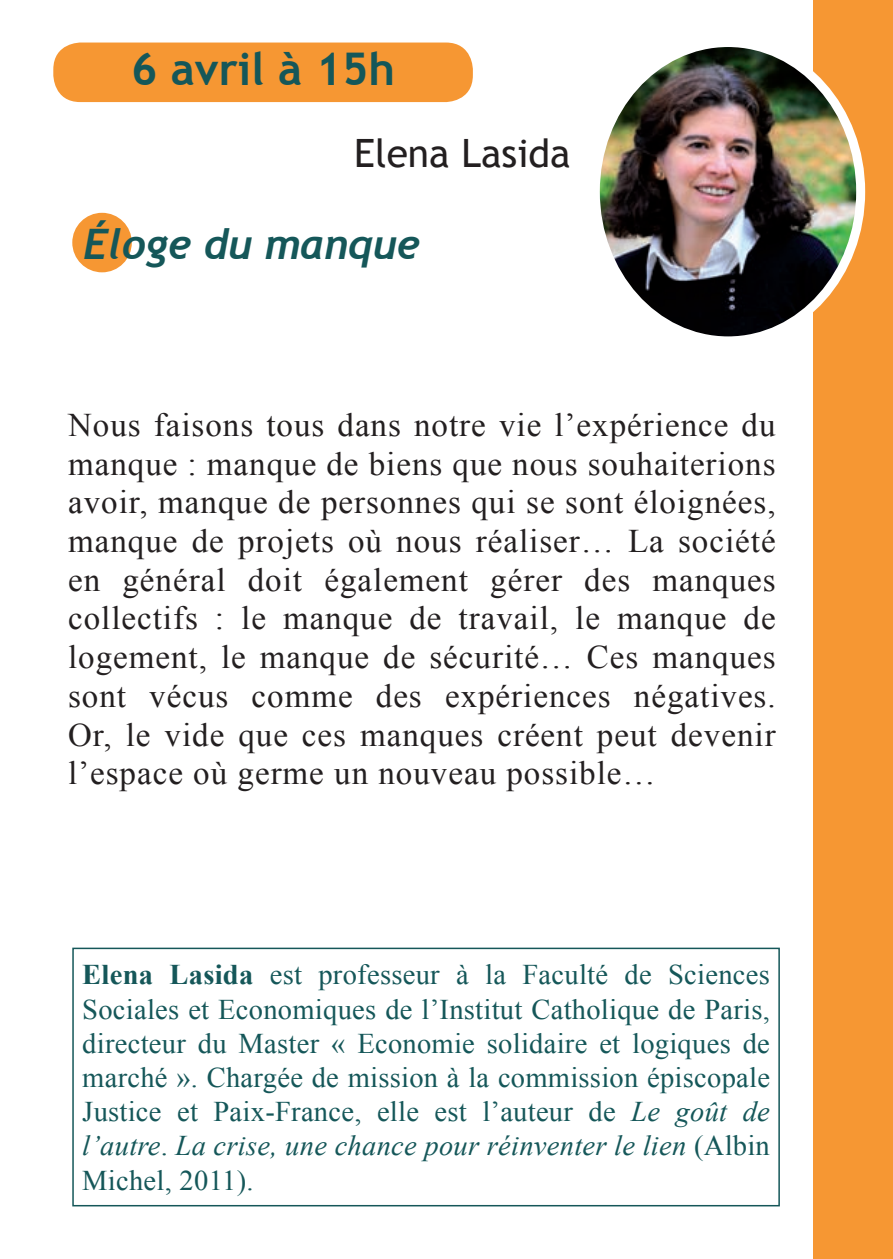
<style>
.page{position:relative;width:893px;height:1259px;background:#fff}
.page>*{position:absolute;margin:0;border:0;box-sizing:border-box;transform-origin:0 0}
.t1{font:700 45px "Trebuchet MS";color:#155759}
.t2{font:italic 700 42px "Trebuchet";color:#155759}
.t3{font:39px "Trebuchet MS";color:#231f20}
.t4{font:33px/38.7px "Times New Roman";letter-spacing:.03em;color:#231f20;text-align:justify}
.t5{font:28.5px/34.2px "Times New Roman";letter-spacing:.01em;color:#155759;text-align:justify}
.s1{font-weight:700}
.s2{font-style:italic}
</style>
<div class="page">
<div style="left:813px;top:0;width:80px;height:1259px;background:#f69733"></div>
<div style="left:72px;top:947px;width:708px;height:259px;border:2px solid #155759"></div>
<img style="left:601px;top:48px;width:260px;height:287px">
<div style="left:591px;top:38px;width:274px;height:307px;border:9px solid #fff;border-radius:50%"></div>
<div style="left:72px;top:213px;width:60px;height:59px;background:#f69733;border-radius:50%"></div>
<div style="left:53px;top:43px;width:420px;height:59px;background:#f69733;border-radius:27px"></div>
<h1 class="t1" style="left:131px;top:41px;width:266px">6 avril à 15h</h1>
<p class="t3" style="left:354px;top:130px;width:218px">Elena Lasida</p>
<p class="t2" style="left:83px;top:218px;width:338px">éloge du manque</p>
<p class="t4" style="left:68px;top:405px;width:709px">Nous faisons tous dans notre vie l’expérience du manque : manque de biens que nous souhaiterions avoir, manque de personnes qui se sont éloignées, manque de projets où nous réaliser… La société en général doit également gérer des manques collectifs : le manque de travail, le manque de logement, le manque de sécurité… Ces manques sont vécus comme des expériences négatives.<br>Or, le vide que ces manques créent peut devenir l’espace où germe un nouveau possible…</p>
<p class="t5" style="left:82px;top:957px;width:689px"><span class="s1">Elena Lasida</span> est professeur à la Faculté de Sciences Sociales et Economiques de l’Institut Catholique de Paris, directeur du Master « Economie solidaire et logiques de marché ». Chargée de mission à la commission épiscopale Justice et Paix-France, elle est l’auteur de <span class="s2">Le goût de l’autre</span>. <span class="s2">La crise, une chance pour réinventer le lien</span> (Albin Michel, 2011).</p>
</div>
